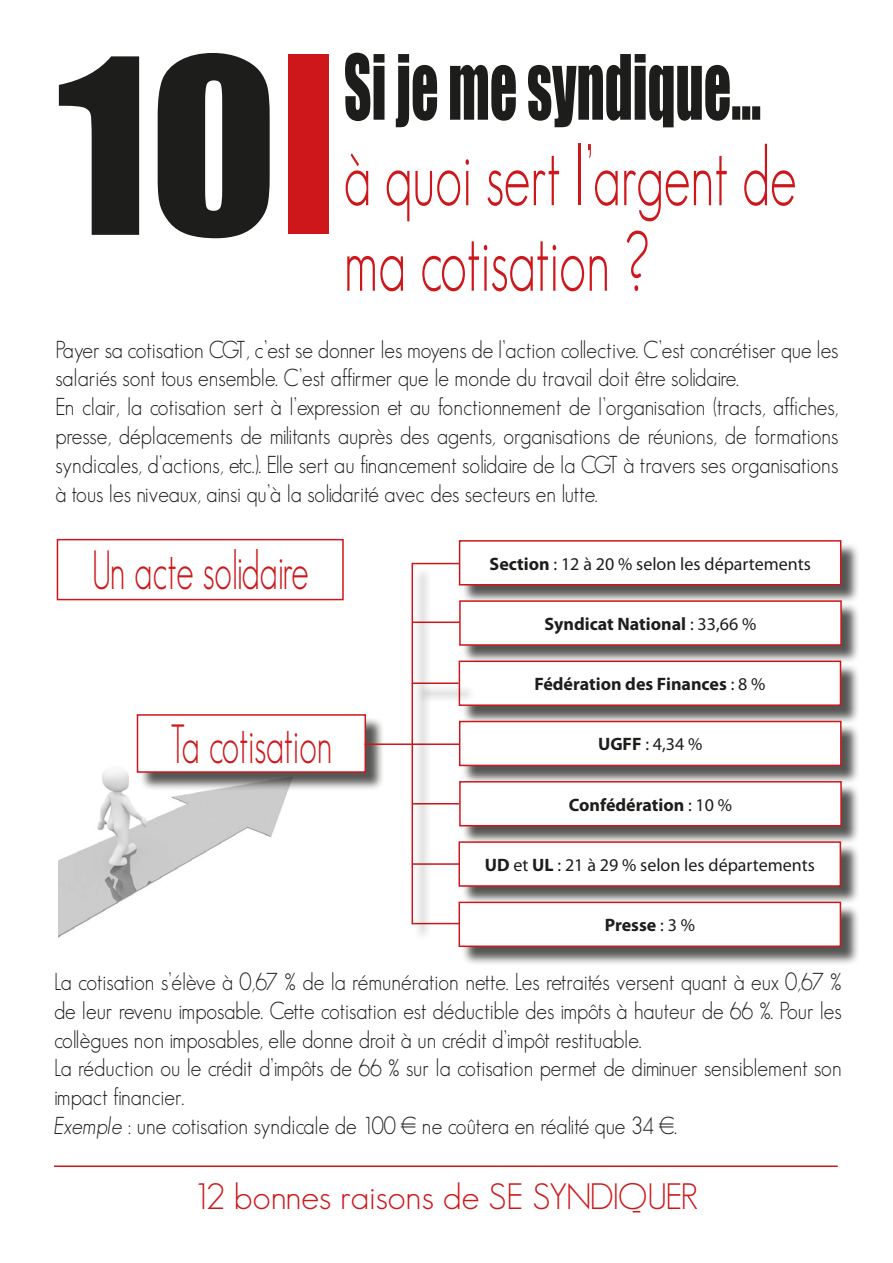
<style>
.page{position:relative;width:893px;height:1263px;background:#fff}
.page>*{position:absolute;margin:0;border:0;box-sizing:border-box;transform-origin:0 0}
.t1{font:225.75px "Impact";color:#1d1d1b;scale:1.07 1}
.Default{font:300 83.1px/85.5px "Geosans";color:#cd171a;scale:.65 1}
.Default-2{font:300 54px "Geosans";color:#cd171a;scale:.65 1}
.t2{font:300 36px "Geosans";color:#cd171a}
.Default-3{font:300 24px/28.8px "Geosans";color:#1d1d1b;text-align:justify;scale:.9 1}
.Default-4{font:18px "Myriad Pro";color:#1d1d1b}
.Default-5{font:700 18px "Myriad Pro";color:#1d1d1b}
.s1{font-family:"Impact";font-weight:400;color:#1d1d1b}
.s2{font-weight:700}
.s3{font-weight:400}
.s4{font-style:italic}
</style>
<div class="page">
<hr style="left:54px;top:1165px;width:784px;height:2px;background:#cd171a">
<img style="left:58px;top:714px;width:230px;height:224px">
<div style="left:288px;top:54px;width:41px;height:180px;background:#cd171a"></div>
<div style="left:461px;top:542px;width:399px;height:62px;background:#1d1d1b;opacity:.75"></div>
<div style="left:460px;top:541px;width:381px;height:44px;background:#fff"></div>
<div style="left:459px;top:540px;width:382px;height:45px;border:2px solid #cd171a"></div>
<div style="left:461px;top:663px;width:399px;height:61px;background:#1d1d1b;opacity:.75"></div>
<div style="left:459px;top:661px;width:381px;height:44px;background:#fff"></div>
<div style="left:459px;top:660px;width:382px;height:46px;border:2px solid #cd171a"></div>
<div style="left:461px;top:603px;width:399px;height:61px;background:#1d1d1b;opacity:.75"></div>
<div style="left:460px;top:601px;width:381px;height:44px;background:#fff"></div>
<div style="left:459px;top:600px;width:383px;height:46px;border:2px solid #cd171a"></div>
<div style="left:461px;top:723px;width:399px;height:61px;background:#1d1d1b;opacity:.75"></div>
<div style="left:460px;top:721px;width:381px;height:44px;background:#fff"></div>
<div style="left:459px;top:721px;width:383px;height:45px;border:2px solid #cd171a"></div>
<div style="left:461px;top:783px;width:399px;height:62px;background:#1d1d1b;opacity:.75"></div>
<div style="left:460px;top:782px;width:381px;height:44px;background:#fff"></div>
<div style="left:459px;top:781px;width:383px;height:45px;border:2px solid #cd171a"></div>
<div style="left:461px;top:843px;width:399px;height:62px;background:#1d1d1b;opacity:.75"></div>
<div style="left:459px;top:842px;width:381px;height:44px;background:#fff"></div>
<div style="left:458px;top:841px;width:383px;height:46px;border:2px solid #cd171a"></div>
<div style="left:461px;top:904px;width:399px;height:61px;background:#1d1d1b;opacity:.75"></div>
<div style="left:459px;top:902px;width:381px;height:44px;background:#fff"></div>
<div style="left:459px;top:902px;width:382px;height:45px;border:2px solid #cd171a"></div>
<div style="left:57px;top:539px;width:287px;height:61px;border:2px solid #cd171a"></div>
<div style="left:139px;top:717px;width:246px;height:74px;background:#1d1d1b;opacity:.75"></div>
<div style="left:137px;top:715px;width:228px;height:57px;background:#fff"></div>
<div style="left:137px;top:714px;width:229px;height:59px;border:2px solid #cd171a"></div>
<hr style="left:413px;top:563px;width:47px;height:1px;background:#cd171a">
<hr style="left:413px;top:621px;width:47px;height:2px;background:#cd171a">
<div style="left:415px;top:685px;width:61px;height:17px;background:#1d1d1b;opacity:.75"></div>
<hr style="left:412px;top:682px;width:47px;height:2px;background:#cd171a">
<hr style="left:365px;top:743px;width:94px;height:2px;background:#cd171a">
<hr style="left:412px;top:803px;width:47px;height:1px;background:#cd171a">
<hr style="left:412px;top:863px;width:47px;height:2px;background:#cd171a">
<hr style="left:412px;top:923px;width:47px;height:1px;background:#cd171a">
<div style="left:414px;top:566px;width:18px;height:376px;background:#1d1d1b;opacity:.75"></div>
<hr style="left:411px;top:563px;width:2px;height:361px;background:#cd171a">
<p class="t1" style="left:57px;top:-29px;width:208px">10</p>
<p class="Default" style="left:344px;top:48px;width:698px"><span class="s1">Si je me syndique… </span>à quoi sert l’argent de ma cotisation ?</p>
<p class="Default-3" style="left:55px;top:335px;width:871px">Payer sa cotisation CGT, c’est se donner les moyens de l’action collective. C’est concrétiser que les salariés sont tous ensemble. C’est affirmer que le monde du travail doit être solidaire.</p>
<p class="Default-3" style="left:55px;top:392px;width:871px">En clair, la cotisation sert à l’expression et au fonctionnement de l’organisation (tracts, affiches, presse, déplacements de militants auprès des agents, organisations de réunions, de formations syndicales, d’actions, etc.). Elle sert au financement solidaire de la CGT à travers ses organisations à tous les niveaux, ainsi qu’à la solidarité avec des secteurs en lutte.</p>
<p class="Default-2" style="left:92px;top:540px;width:335px">Un acte solidaire</p>
<p class="Default-2" style="left:170px;top:714px;width:252px">Ta cotisation</p>
<p class="Default-4" style="left:489px;top:552px;width:323px"><span class="s2">Section</span> : 12 à 20 % selon les départements</p>
<p class="Default-5" style="left:545px;top:612px;width:213px">Syndicat National <span class="s3">: 33,66 %</span></p>
<p class="Default-5" style="left:534px;top:672px;width:233px">Fédération des Finances <span class="s3">: 8 %</span></p>
<p class="Default-4" style="left:598px;top:733px;width:106px"><span class="s2">UGFF</span> : 4,34 %</p>
<p class="Default-5" style="left:569px;top:793px;width:165px">Confédération <span class="s3">: 10 %</span></p>
<p class="Default-4" style="left:485px;top:854px;width:331px"><span class="s2">UD</span> et <span class="s2">UL</span> : 21 à 29 % selon les départements</p>
<p class="Default-5" style="left:605px;top:913px;width:92px">Presse <span class="s3">: 3 %</span></p>
<p class="Default-3" style="left:54px;top:967px;width:877px">La cotisation s’élève à 0,67 % de la rémunération nette. Les retraités versent quant à eux 0,67 % de leur revenu imposable. Cette cotisation est déductible des impôts à hauteur de 66 %. Pour les collègues non imposables, elle donne droit à un crédit d’impôt restituable.</p>
<p class="Default-3" style="left:54px;top:1054px;width:877px">La réduction ou le crédit d’impôts de 66 % sur la cotisation permet de diminuer sensiblement son impact financier.</p>
<p class="Default-3" style="left:54px;top:1111px;width:693px"><span class="s4">Exemple</span> : une cotisation syndicale de 100 € ne coûtera en réalité que 34 €.</p>
<h3 class="t2" style="left:192px;top:1177px;width:507px">12 bonnes raisons de SE SYNDIQUER</h3>
</div>
